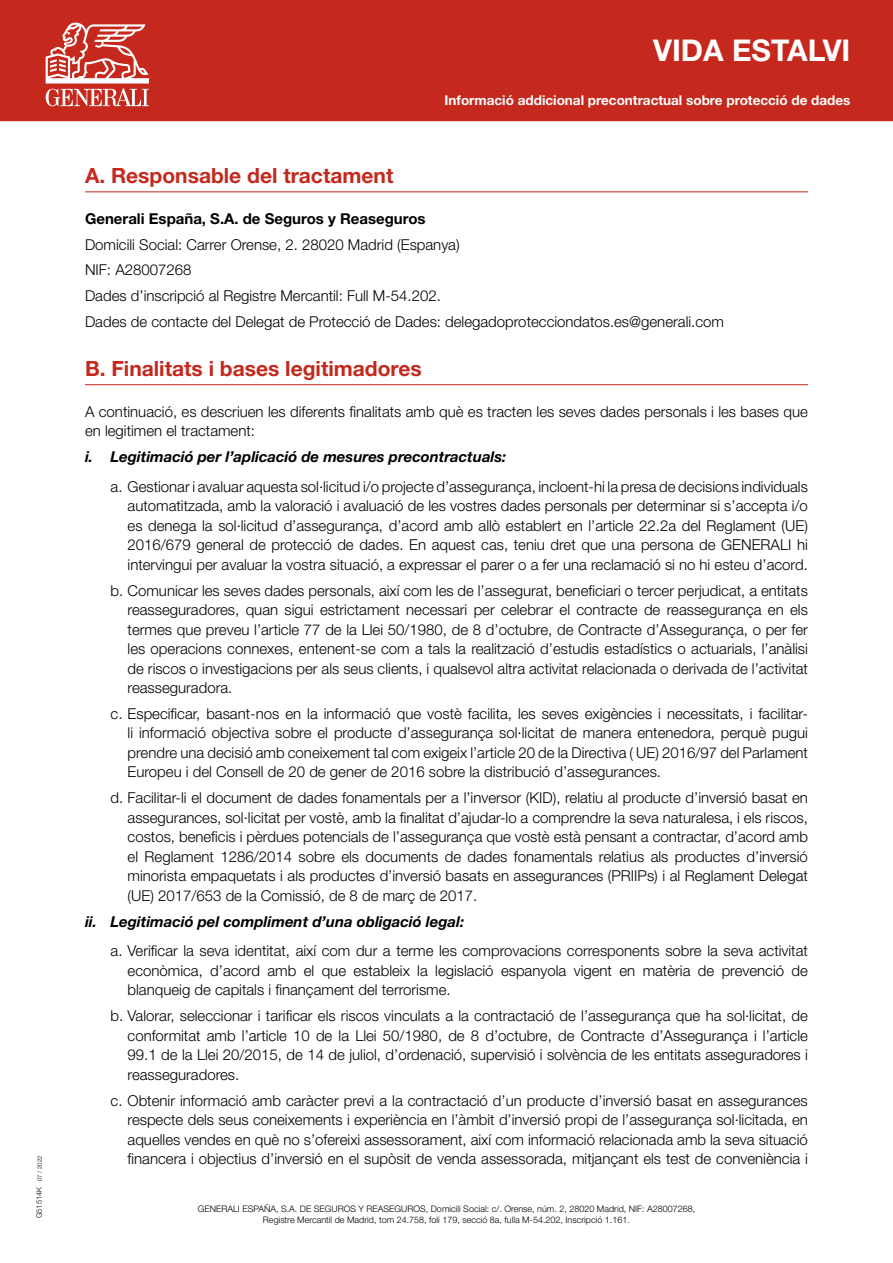
<style>
.page{position:relative;width:893px;height:1263px;background:#fff}
.page>*{position:absolute;margin:0;border:0;box-sizing:border-box;transform-origin:0 0}
.t1{font:700 30px "Helvetica Neue LT Std";color:#fff}
.t2{font:700 21px "Helvetica Neue LT Std";color:#c5281c}
.t3{font:300 15px/19.5px "Helvetica Neue LT Std";color:#000;text-align:justify}
.t4{font:italic 700 15px "Helvetica Neue LT Std";color:#000}
.t5{font:700 15px "Helvetica Neue LT Std";color:#000}
.t6{font:700 13.5px "Helvetica Neue LT Std";color:#fff}
.t7{font:300 9px/10.8px "Helvetica Neue LT Std";color:#000;text-align:center}
.t8{font:300 7.5px "Helvetica Neue LT Std";color:#000}
.s1{font-size:6px}
</style>
<div class="page">
<hr style="left:85px;top:191px;width:723px;height:1px;background:#c5281c">
<hr style="left:85px;top:384px;width:723px;height:1px;background:#c5281c">
<div style="left:0;top:0;width:893px;height:121px;background:#c5281c"></div>
<svg style="left:46px;top:22px;width:103px;height:84px"></svg>
<p class="t8" style="left:35px;top:1218px;width:64px;rotate:-90deg">G51514K <span class="s1">07 / 2022</span></p>
<h1 class="t1" style="left:653px;top:32px;width:199px">VIDA ESTALVI</h1>
<p class="t6" style="left:445px;top:92px;width:407px">Informació addicional precontractual sobre protecció de dades</p>
<h2 class="t2" style="left:85px;top:162px;width:310px">A. Responsable del tractament</h2>
<p class="t5" style="left:85px;top:209px;width:342px">Generali España, S.A. de Seguros y Reaseguros</p>
<p class="t3" style="left:85px;top:231px;width:640px;line-height:25.8px;text-align:left">Domicili Social: Carrer Orense, 2. 28020 Madrid (Espanya)<br>NIF: A28007268<br>Dades d’inscripció al Registre Mercantil: Full M-54.202.<br>Dades de contacte del Delegat de Protecció de Dades: delegadoprotecciondatos.es@generali.com</p>
<h2 class="t2" style="left:85px;top:355px;width:338px">B. Finalitats i bases legitimadores</h2>
<p class="t3" style="left:85px;top:401px;width:724px">A continuació, es descriuen les diferents finalitats amb què es tracten les seves dades personals i les bases que en legitimen el tractament:</p>
<p class="t4" style="left:85px;top:447px;width:423px">i. Legitimació per l’aplicació de mesures precontractuals:</p>
<p class="t3" style="left:128px;top:476px;width:682px;text-indent:-17px">a. Gestionar i avaluar aquesta sol·licitud i/o projecte d’assegurança, incloent-hi la presa de decisions individuals automatitzada, amb la valoració i avaluació de les vostres dades personals per determinar si s’accepta i/o es denega la sol·licitud d’assegurança, d’acord amb allò establert en l’article 22.2a del Reglament (UE)<br>2016/679 general de protecció de dades. En aquest cas, teniu dret que una persona de GENERALI hi intervingui per avaluar la vostra situació, a expressar el parer o a fer una reclamació si no hi esteu d’acord.</p>
<p class="t3" style="left:128px;top:580px;width:682px;text-indent:-17px">b. Comunicar les seves dades personals, així com les de l’assegurat, beneficiari o tercer perjudicat, a entitats reasseguradores, quan sigui estrictament necessari per celebrar el contracte de reassegurança en els termes que preveu l’article 77 de la Llei 50/1980, de 8 d’octubre, de Contracte d’Assegurança, o per fer les operacions connexes, entenent-se com a tals la realització d’estudis estadístics o actuarials, l’anàlisi de riscos o investigacions per als seus clients, i qualsevol altra activitat relacionada o derivada de l’activitat reasseguradora.</p>
<p class="t3" style="left:128px;top:703px;width:682px;text-indent:-17px">c. Especificar, basant-nos en la informació que vostè facilita, les seves exigències i necessitats, i facilitar&shy;li informació objectiva sobre el producte d’assegurança sol·licitat de manera entenedora, perquè pugui prendre una decisió amb coneixement tal com exigeix l’article 20 de la Directiva ( UE) 2016/97 del Parlament Europeu i del Consell de 20 de gener de 2016 sobre la distribució d’assegurances.</p>
<p class="t3" style="left:128px;top:788px;width:682px;text-indent:-17px">d. Facilitar-li el document de dades fonamentals per a l’inversor (KID), relatiu al producte d’inversió basat en assegurances, sol·licitat per vostè, amb la finalitat d’ajudar-lo a comprendre la seva naturalesa, i els riscos, costos, beneficis i pèrdues potencials de l’assegurança que vostè està pensant a contractar, d’acord amb el Reglament 1286/2014 sobre els documents de dades fonamentals relatius als productes d’inversió minorista empaquetats i als productes d’inversió basats en assegurances (PRIIPs) i al Reglament Delegat (UE) 2017/653 de la Comissió, de 8 de març de 2017.</p>
<p class="t4" style="left:85px;top:912px;width:381px">ii. Legitimació pel compliment d’una obligació legal:</p>
<p class="t3" style="left:128px;top:941px;width:682px;text-indent:-17px">a. Verificar la seva identitat, així com dur a terme les comprovacions corresponents sobre la seva activitat econòmica, d’acord amb el que estableix la legislació espanyola vigent en matèria de prevenció de blanqueig de capitals i finançament del terrorisme.</p>
<p class="t3" style="left:128px;top:1006px;width:682px;text-indent:-17px">b. Valorar, seleccionar i tarificar els riscos vinculats a la contractació de l’assegurança que ha sol·licitat, de conformitat amb l’article 10 de la Llei 50/1980, de 8 d’octubre, de Contracte d’Assegurança i l’article 99.1 de la Llei 20/2015, de 14 de juliol, d’ordenació, supervisió i solvència de les entitats asseguradores i reasseguradores.</p>
<p class="t3" style="left:128px;top:1090px;width:682px;text-indent:-17px">c. Obtenir informació amb caràcter previ a la contractació d’un producte d’inversió basat en assegurances respecte dels seus coneixements i experiència en l’àmbit d’inversió propi de l’assegurança sol·licitada, en aquelles vendes en què no s’ofereixi assessorament, així com informació relacionada amb la seva situació financera i objectius d’inversió en el supòsit de venda assessorada, mitjançant els test de conveniència i</p>
<p class="t7" style="left:198px;top:1203px;width:499px">GENERALI ESPAÑA, S.A. DE SEGUROS Y REASEGUROS, Domicili Social: c/. Orense, núm. 2, 28020 Madrid, NIF: A28007268,<br>Registre Mercantil de Madrid, tom 24.758, foli 179, secció 8a, fulla M-54.202, Inscripció 1.161.</p>
</div>
